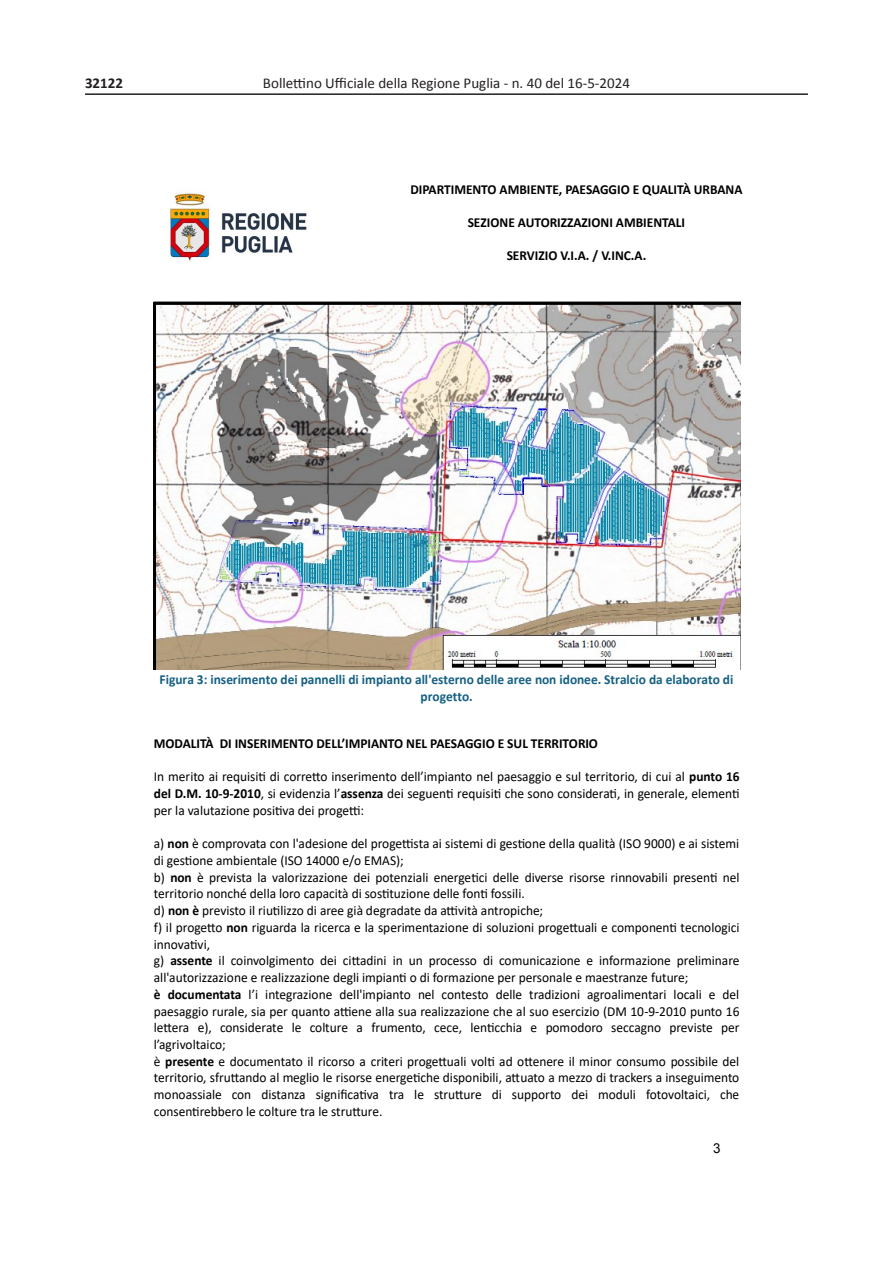
<style>
.page{position:relative;width:893px;height:1263px;background:#fff}
.page>*{position:absolute;margin:0;border:0;box-sizing:border-box;transform-origin:0 0}
.t1{font:15px "Calibri";color:#231f20}
.t2{font:700 15px "Calibri";color:#231f20}
.t3{font:13.8px/16.6px "Calibri";color:#000;text-align:justify}
.t4{font:700 13.8px "Calibri";letter-spacing:-.005em;color:#000}
.t5{font:700 13.8px/17px "Calibri";color:#156082;text-align:center}
.t6{font:13.65px "Arial";color:#000}
.s1{font-weight:700}
</style>
<div class="page">
<hr style="left:85px;top:93px;width:723px;height:2px;background:#231f20">
<img style="left:170px;top:192px;width:137px;height:69px">
<img style="left:154px;top:302px;width:587px;height:368px">
<p class="t2" style="left:85px;top:72px;width:40px">32122</p>
<p class="t1" style="left:263px;top:74px;width:369px">Bollettino Ufficiale della Regione Puglia - n. 40 del 16-5-2024</p>
<p class="t4" style="left:410px;top:180px;width:334px">DIPARTIMENTO AMBIENTE, PAESAGGIO E QUALITÀ URBANA</p>
<p class="t4" style="left:468px;top:213px;width:219px">SEZIONE AUTORIZZAZIONI AMBIENTALI</p>
<p class="t4" style="left:507px;top:246px;width:141px">SERVIZIO V.I.A. / V.INC.A.</p>
<p class="t5" style="left:160px;top:671px;width:575px">Figura 3: inserimento dei pannelli di impianto all'esterno delle aree non idonee. Stralcio da elaborato di progetto.</p>
<p class="t4" style="left:154px;top:734px;width:446px">MODALITÀ DI INSERIMENTO DELL’IMPIANTO NEL PAESAGGIO E SUL TERRITORIO</p>
<p class="t3" style="left:154px;top:768px;width:587px">In merito ai requisiti di corretto inserimento dell’impianto nel paesaggio e sul territorio, di cui al <span class="s1">punto 16 del D.M. 10-9-2010</span>, si evidenzia l’<span class="s1">assenza</span> dei seguenti requisiti che sono considerati, in generale, elementi per la valutazione positiva dei progetti:</p>
<p class="t3" style="left:154px;top:835px;width:587px;text-align:left">a) <span class="s1">non</span> è comprovata con l'adesione del progettista ai sistemi di gestione della qualità (ISO 9000) e ai sistemi di gestione ambientale (ISO 14000 e/o EMAS);<br>b) <span class="s1">non</span> è prevista la valorizzazione dei potenziali energetici delle diverse risorse rinnovabili presenti nel territorio nonché della loro capacità di sostituzione delle fonti fossili.<br>d) <span class="s1">non è</span> previsto il riutilizzo di aree già degradate da attività antropiche;<br>f) il progetto <span class="s1">non</span> riguarda la ricerca e la sperimentazione di soluzioni progettuali e componenti tecnologici innovativi,<br>g) <span class="s1">assente</span> il coinvolgimento dei cittadini in un processo di comunicazione e informazione preliminare all'autorizzazione e realizzazione degli impianti o di formazione per personale e maestranze future;<br><span class="s1">è documentata</span> l’i integrazione dell'impianto nel contesto delle tradizioni agroalimentari locali e del paesaggio rurale, sia per quanto attiene alla sua realizzazione che al suo esercizio (DM 10-9-2010 punto 16 lettera e), considerate le colture a frumento, cece, lenticchia e pomodoro seccagno previste per l’agrivoltaico;<br>è <span class="s1">presente</span> e documentato il ricorso a criteri progettuali volti ad ottenere il minor consumo possibile del territorio, sfruttando al meglio le risorse energetiche disponibili, attuato a mezzo di trackers a inseguimento monoassiale con distanza significativa tra le strutture di supporto dei moduli fotovoltaici, che consentirebbero le colture tra le strutture.</p>
<p class="t6" style="left:713px;top:1139px;width:9px">3</p>
</div>
